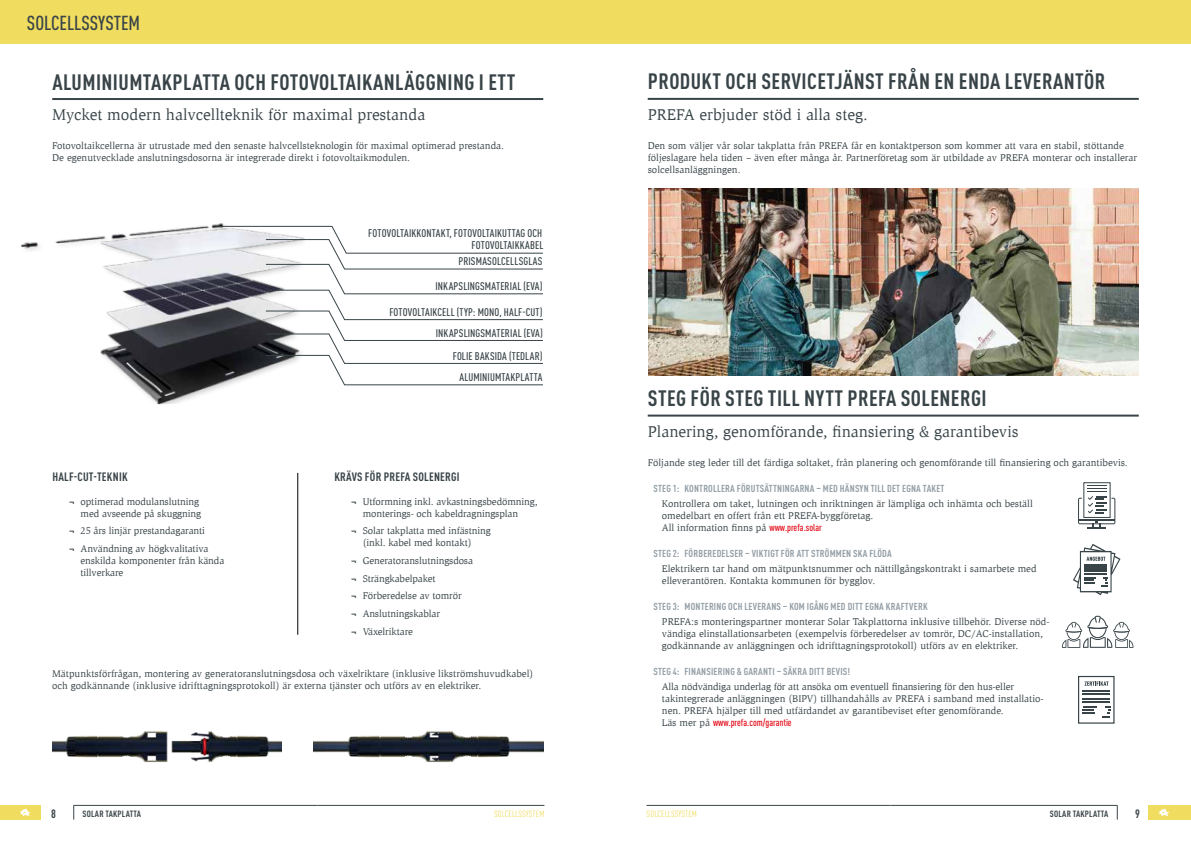
<style>
.page{position:relative;width:1191px;height:842px;background:#fff}
.page>*{position:absolute;margin:0;border:0;box-sizing:border-box;transform-origin:0 0}
.t1{font:700 condensed 22px "DIN Pro";letter-spacing:.02em;color:#394448}
.t2{font:500 condensed 20px "DIN Pro";color:#394448}
.t3{font:16px "Slimbach Pro";color:#394448}
.t4{font:700 condensed 12px "DIN Pro";letter-spacing:.02em;color:#394448}
.t5{font:500 condensed 11px/12px "DIN Pro";letter-spacing:.015em;color:#394448;text-align:right}
.t6{font:10px/12px "Slimbach Pro";color:#394448}
.t7{font:700 condensed 10px "DIN Pro";letter-spacing:.02em;color:#949fa7}
.t8{font:500 condensed 10px "DIN Pro";color:#e30613}
.t9{font:700 condensed 9px "DIN Pro";color:#394448}
.t10{font:condensed 9px "DIN Pro";letter-spacing:.02em;color:#f0dc5e}
.s1{font-family:"DIN Pro";font-weight:500}
.s2{font-family:"DIN Pro";font-weight:500;font-stretch:condensed;color:#e30613}
.s3{font-family:"Slimbach Pro";font-weight:400;font-stretch:normal;color:#394448}
</style>
<div class="page">
<div style="left:0;top:805px;width:41px;height:15px;background:#f0dc5e"></div>
<svg style="left:20px;top:809px;width:10px;height:7px"></svg>
<div style="left:1148px;top:805px;width:43px;height:15px;background:#f0dc5e"></div>
<svg style="left:1158px;top:809px;width:11px;height:7px"></svg>
<hr style="left:646px;top:805px;width:244px;height:1px;background:#394448">
<hr style="left:890px;top:805px;width:227px;height:1px;background:#394448">
<svg style="left:1117px;top:806px;width:1px;height:13px"></svg>
<svg style="left:73px;top:806px;width:1px;height:13px"></svg>
<hr style="left:73px;top:805px;width:244px;height:1px;background:#394448">
<hr style="left:317px;top:805px;width:227px;height:1px;background:#394448">
<div style="left:0;top:0;width:1191px;height:44px;background:#f0dc5e"></div>
<img style="left:20px;top:223px;width:289px;height:182px">
<hr style="left:52px;top:98px;width:491px;height:2px;background:#394448">
<svg style="left:219px;top:226px;width:324px;height:159px"></svg>
<hr style="left:297px;top:473px;width:1px;height:162px;background:#000">
<hr style="left:647px;top:98px;width:491px;height:2px;background:#394448">
<hr style="left:647px;top:415px;width:491px;height:2px;background:#394448">
<svg style="left:1078px;top:675px;width:37px;height:49px"></svg>
<svg style="left:1062px;top:616px;width:71px;height:32px"></svg>
<svg style="left:1078px;top:485px;width:37px;height:43px"></svg>
<div style="left:1083px;top:482px;width:27px;height:36px;border:1px solid #394448"></div>
<svg style="left:1073px;top:544px;width:47px;height:51px"></svg>
<img style="left:648px;top:189px;width:490px;height:187px">
<img style="left:52px;top:731px;width:229px;height:31px">
<img style="left:314px;top:731px;width:229px;height:31px">
<h2 class="t2" style="left:27px;top:8px;width:115px">SOLCELLSSYSTEM</h2>
<h1 class="t1" style="left:52px;top:65px;width:464px">ALUMINIUMTAKPLATTA OCH FOTOVOLTAIKANLÄGGNING I ETT</h1>
<h3 class="t3" style="left:52px;top:105px;width:374px">Mycket modern halvcellteknik för maximal prestanda</h3>
<p class="t6" style="left:52px;top:140px;width:453px">Fotovoltaikcellerna är utrustade med den senaste halvcellsteknologin för maximal optimerad prestanda.<br>De egenutvecklade anslutningsdosorna är integrerade direkt i fotovoltaikmodulen.</p>
<p class="t4" style="left:52px;top:468px;width:77px">HALF-CUT-TEKNIK</p>
<p class="t6" style="left:69px;top:495px;width:133px;text-align:right"><span class="s1">¬</span> optimerad modulanslutning med avseende på skuggning</p>
<p class="t6" style="left:69px;top:522px;width:141px;line-height:17.7px"><span class="s1">¬</span> 25 års linjär prestandagaranti <span class="s1">¬</span> Användning av högkvalitativa</p>
<p class="t6" style="left:81px;top:555px;width:145px">enskilda komponenter från kända tillverkare</p>
<p class="t5" style="left:368px;top:226px;width:177px">FOTOVOLTAIKKONTAKT, FOTOVOLTAIKUTTAG OCH<br>FOTOVOLTAIKKABEL</p>
<p class="t5" style="left:458px;top:254px;width:85px">PRISMASOLCELLSGLAS</p>
<p class="t5" style="left:435px;top:279px;width:108px">INKAPSLINGSMATERIAL (EVA)</p>
<p class="t5" style="left:389px;top:301px;width:155px;line-height:20.8px">FOTOVOLTAIKCELL (TYP: MONO, HALF-CUT)<br>INKAPSLINGSMATERIAL (EVA)</p>
<p class="t5" style="left:453px;top:344px;width:91px;line-height:21.4px">FOLIE BAKSIDA (TEDLAR)<br>ALUMINIUMTAKPLATTA</p>
<p class="t4" style="left:334px;top:468px;width:127px">KRÄVS FÖR PREFA SOLENERGI</p>
<p class="t6" style="left:363px;top:495px;width:176px;text-indent:-11px"><span class="s1">¬</span> Utformning inkl. avkastningsbedömning, monterings- och kabeldragningsplan</p>
<p class="t6" style="left:363px;top:525px;width:130px;text-indent:-11px"><span class="s1">¬</span> Solar takplatta med infästning (inkl. kabel med kontakt)</p>
<p class="t6" style="left:351px;top:552px;width:123px;line-height:17.7px"><span class="s1">¬</span> Generatoranslutningsdosa <span class="s1">¬</span> Strängkabelpaket<br><span class="s1">¬</span> Förberedelse av tomrör<br><span class="s1">¬</span> Anslutningskablar<br><span class="s1">¬</span> Växelriktare</p>
<p class="t6" style="left:52px;top:667px;width:483px">Mätpunktsförfrågan, montering av generatoranslutningsdosa och växelriktare (inklusive likströmshuvudkabel) och godkännande (inklusive idrifttagningsprotokoll) är externa tjänster och utförs av en elektriker.</p>
<h1 class="t1" style="left:648px;top:65px;width:459px">PRODUKT OCH SERVICETJÄNST FRÅN EN ENDA LEVERANTÖR</h1>
<h3 class="t3" style="left:647px;top:105px;width:222px">PREFA erbjuder stöd i alla steg.</h3>
<p class="t6" style="left:647px;top:140px;width:491px">Den som väljer vår solar takplatta från PREFA får en kontaktperson som kommer att vara en stabil, stöttande följeslagare hela tiden – även efter många år. Partnerföretag som är utbildade av PREFA monterar och installerar solcellsanläggningen.</p>
<h1 class="t1" style="left:648px;top:382px;width:340px">STEG FÖR STEG TILL NYTT PREFA SOLENERGI</h1>
<h3 class="t3" style="left:647px;top:422px;width:372px">Planering, genomförande, finansiering &amp; garantibevis</h3>
<p class="t6" style="left:647px;top:456px;width:481px">Följande steg leder till det färdiga soltaket, från planering och genomförande till finansiering och garantibevis.</p>
<p class="t7" style="left:653px;top:481px;width:292px">STEG 1: KONTROLLERA FÖRUTSÄTTNINGARNA – MED HÄNSYN TILL DET EGNA TAKET</p>
<p class="t6" style="left:662px;top:497px;width:372px">Kontrollera om taket, lutningen och inriktningen är lämpliga och inhämta och beställ omedelbart en offert från ett PREFA-byggföretag.<br>All information finns på <span class="s2">www.prefa.solar</span></p>
<p class="t7" style="left:653px;top:546px;width:240px">STEG 2: FÖRBEREDELSER – VIKTIGT FÖR ATT STRÖMMEN SKA FLÖDA</p>
<p class="t6" style="left:662px;top:562px;width:376px">Elektrikern tar hand om mätpunktsnummer och nättillgångskontrakt i samarbete med elleverantören. Kontakta kommunen för bygglov.</p>
<p class="t7" style="left:653px;top:599px;width:276px">STEG 3: MONTERING OCH LEVERANS – KOM IGÅNG MED DITT EGNA KRAFTVERK</p>
<p class="t6" style="left:662px;top:615px;width:389px">PREFA:s monteringspartner monterar Solar Takplattorna inklusive tillbehör. Diverse nöd&shy;vändiga elinstallationsarbeten (exempelvis förberedelser av tomrör, DC/AC-installation, godkännande av anläggningen och idrifttagningsprotokoll) utförs av en elektriker.</p>
<p class="t7" style="left:653px;top:664px;width:198px">STEG 4: FINANSIERING &amp; GARANTI – SÄKRA DITT BEVIS!</p>
<p class="t6" style="left:662px;top:680px;width:383px">Alla nödvändiga underlag för att ansöka om eventuell finansiering för den hus-eller takintegrerade anläggningen (BIPV) tillhandahålls av PREFA i samband med installatio&shy;nen. PREFA hjälper till med utfärdandet av garantibeviset efter genomförande.</p>
<p class="t8" style="left:662px;top:715px;width:131px"><span class="s3">Läs mer på</span> www.prefa.com/garantie</p>
<p class="t4" style="left:51px;top:804px;width:6px">8</p>
<p class="t9" style="left:83px;top:807px;width:10px">SOLAR</p>
<p class="t9" style="left:105px;top:807px;width:5px">TAKPLATTA</p>
<p class="t10" style="left:494px;top:807px;width:19px">SOLCELLSS</p>
<p class="t10" style="left:526px;top:807px;width:20px">YSTEM</p>
<p class="t10" style="left:646px;top:807px;width:19px">SOLCELLSS</p>
<p class="t10" style="left:678px;top:807px;width:20px">YSTEM</p>
<p class="t9" style="left:1050px;top:807px;width:10px">SOLAR</p>
<p class="t9" style="left:1072px;top:807px;width:5px">TAKPLATTA</p>
<p class="t4" style="left:1135px;top:804px;width:6px">9</p>
</div>
